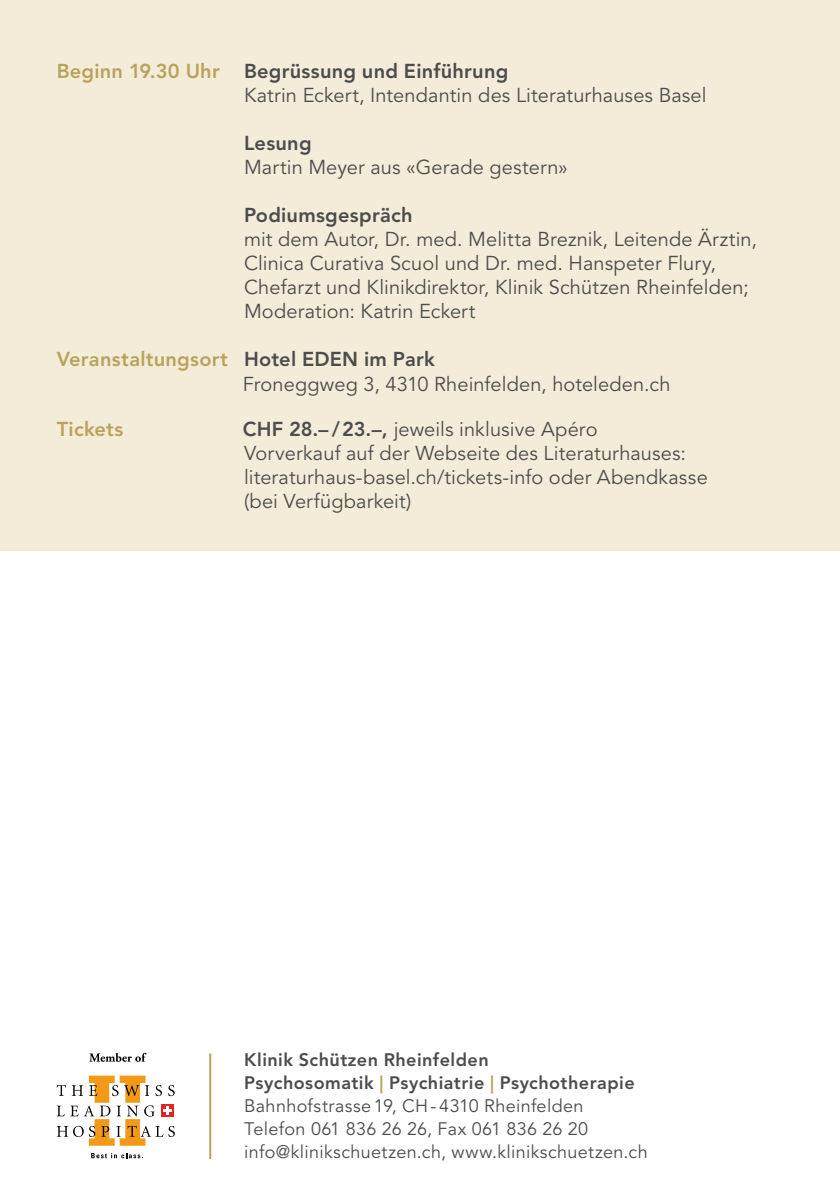
<style>
.page{position:relative;width:840px;height:1191px;background:#fff}
.page>*{position:absolute;margin:0;border:0;box-sizing:border-box;transform-origin:0 0}
.t1{font:20px/24px "Avenir LT Std";letter-spacing:.005em;color:#4b4c4c}
.t2{font:800 20px "Avenir LT Std";letter-spacing:.01em;color:#4b4c4c}
.t3{font:800 20px "Avenir LT Std";letter-spacing:.015em;color:#b9a35c}
.t4{font:18px/23px "Avenir LT Std";letter-spacing:.02em;color:#4b4c4c}
.s1{font-weight:800;color:#b9a35c}
.s2{font-weight:800}
</style>
<div class="page">
<div style="left:0;top:0;width:839px;height:550px;background:#f3ecd8"></div>
<svg style="left:91px;top:1153px;width:52px;height:5px"></svg>
<svg style="left:57px;top:1075px;width:118px;height:70px"></svg>
<svg style="left:89px;top:1052px;width:57px;height:9px"></svg>
<hr style="left:209px;top:1053px;width:2px;height:106px;background:#b9a35c">
<p class="t1" style="left:244px;top:59px;width:464px;text-indent:-187px"><span class="s1">Beginn 19.30 Uhr</span> <span class="s2">Begrüssung und Einführung<br></span>Katrin Eckert, Intendantin des Literaturhauses Basel</p>
<p class="t2" style="left:244px;top:131px;width:69px">Lesung</p>
<p class="t1" style="left:244px;top:155px;width:325px">Martin Meyer aus «Gerade gestern»</p>
<p class="t2" style="left:244px;top:203px;width:170px">Podiumsgespräch</p>
<p class="t1" style="left:244px;top:227px;width:514px">mit dem Autor, Dr. med. Melitta Breznik, Leitende Ärztin, Clinica Curativa Scuol und Dr. med. Hanspeter Flury, Chefarzt und Klinikdirektor, Klinik Schützen Rheinfelden; Moderation: Katrin Eckert</p>
<p class="t1" style="left:243px;top:347px;width:429px;line-height:25px;text-indent:-186px"><span class="s1">Veranstaltungsort</span> <span class="s2">Hotel EDEN im Park<br></span>Froneggweg 3, 4310 Rheinfelden, hoteleden.ch</p>
<p class="t3" style="left:57px;top:417px;width:68px">Tickets</p>
<p class="t1" style="left:243px;top:417px;width:466px"><span class="s2">CHF 28.– /23.–,</span> jeweils inklusive Apéro<br>Vorverkauf auf der Webseite des Literaturhauses: literaturhaus-basel.ch/tickets-info oder Abendkasse (bei Verfügbarkeit)</p>
<p class="t4" style="left:244px;top:1049px;width:405px"><span class="s2">Klinik Schützen Rheinfelden<br>Psychosomatik</span> <span class="s1">|</span> <span class="s2">Psychiatrie</span> <span class="s1">|</span> <span class="s2">Psychotherapie </span>Bahnhofstrasse 19, CH - 4310 Rheinfelden Telefon 061 836 26 26, Fax 061 836 26 20 info@klinikschuetzen.ch, www.klinikschuetzen.ch</p>
</div>
